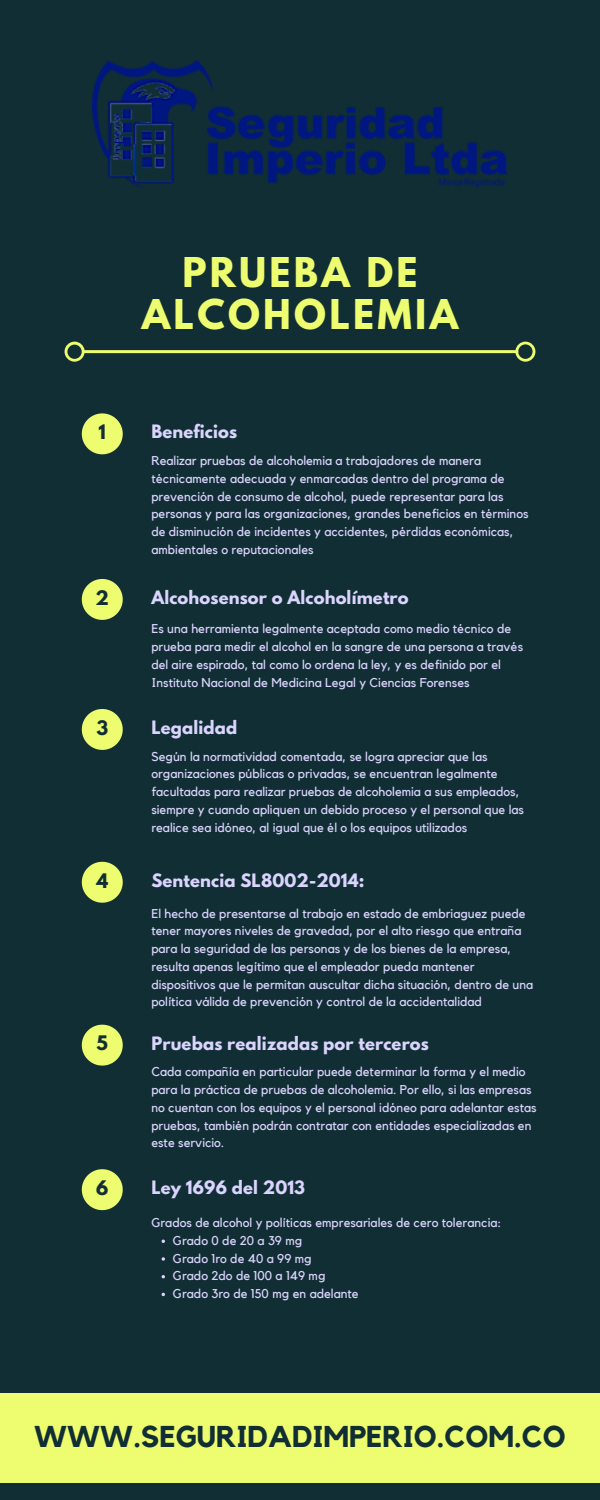
<style>
.page{position:relative;width:600px;height:1500px;background:#112e34}
.page>*{position:absolute;margin:0;border:0;box-sizing:border-box;transform-origin:0 0}
.t1{font:700 36.4px/42.3px "League Spartan";letter-spacing:.09em;color:#eefd6f;text-align:center}
.t2{font:700 30px "Kollektif";letter-spacing:.005em;color:#112e34}
.t3{font:700 17.8px "League Spartan";color:#112e34}
.t4{font:700 16.4px "League Spartan";letter-spacing:.01em;color:#dbd4fe}
.t5{font:12.7px/17.7px "Kollektif";letter-spacing:.005em;color:#dbd4fe}
</style>
<div class="page">
<div style="left:0;top:1393px;width:600px;height:89px;background:#eefd6f"></div>
<svg style="left:82px;top:413px;width:41px;height:41px"></svg>
<svg style="left:82px;top:579px;width:41px;height:41px"></svg>
<svg style="left:82px;top:709px;width:41px;height:41px"></svg>
<svg style="left:82px;top:862px;width:41px;height:41px"></svg>
<svg style="left:82px;top:1025px;width:41px;height:41px"></svg>
<svg style="left:82px;top:1169px;width:41px;height:41px"></svg>
<img style="left:93px;top:60px;width:414px;height:128px">
<svg style="left:162px;top:1257px;width:3px;height:4px"></svg>
<svg style="left:65px;top:342px;width:470px;height:20px"></svg>
<p class="t1" style="left:142px;top:256px;width:318px">PRUEBA DE<br>ALCOHOLEMIA</p>
<p class="t3" style="left:99px;top:423px;width:9px">1</p>
<p class="t4" style="left:151px;top:424px;width:87px">Beneficios</p>
<p class="t5" style="left:151px;top:452px;width:379px">Realizar pruebas de alcoholemia a trabajadores de manera técnicamente adecuada y enmarcadas dentro del programa de prevención de consumo de alcohol, puede representar para las personas y para las organizaciones, grandes beneficios en términos de disminución de incidentes y accidentes, pérdidas económicas, ambientales o reputacionales</p>
<p class="t3" style="left:96px;top:589px;width:15px">2</p>
<p class="t4" style="left:151px;top:589px;width:259px">Alcohosensor o Alcoholímetro</p>
<p class="t5" style="left:151px;top:621px;width:373px">Es una herramienta legalmente aceptada como medio técnico de prueba para medir el alcohol en la sangre de una persona a través del aire espirado, tal como lo ordena la ley, y es definido por el Instituto Nacional de Medicina Legal y Ciencias Forenses</p>
<p class="t3" style="left:96px;top:719px;width:13px">3</p>
<p class="t4" style="left:151px;top:719px;width:88px">Legalidad</p>
<p class="t5" style="left:151px;top:748px;width:374px">Según la normatividad comentada, se logra apreciar que las organizaciones públicas o privadas, se encuentran legalmente facultadas para realizar pruebas de alcoholemia a sus empleados, siempre y cuando apliquen un debido proceso y el personal que las realice sea idóneo, al igual que él o los equipos utilizados</p>
<p class="t3" style="left:96px;top:872px;width:13px">4</p>
<p class="t4" style="left:151px;top:872px;width:215px">Sentencia SL8002-2014:</p>
<p class="t5" style="left:151px;top:905px;width:383px">El hecho de presentarse al trabajo en estado de embriaguez puede tener mayores niveles de gravedad, por el alto riesgo que entraña para la seguridad de las personas y de los bienes de la empresa, resulta apenas legítimo que el empleador pueda mantener dispositivos que le permitan auscultar dicha situación, dentro de una política válida de prevención y control de la accidentalidad</p>
<p class="t3" style="left:97px;top:1034px;width:13px">5</p>
<p class="t4" style="left:151px;top:1035px;width:279px">Pruebas realizadas por terceros</p>
<p class="t5" style="left:151px;top:1064px;width:387px">Cada compañía en particular puede determinar la forma y el medio para la práctica de pruebas de alcoholemia. Por ello, si las empresas no cuentan con los equipos y el personal idóneo para adelantar estas pruebas, también podrán contratar con entidades especializadas en este servicio.</p>
<p class="t3" style="left:96px;top:1179px;width:14px">6</p>
<p class="t4" style="left:151px;top:1179px;width:155px">Ley 1696 del 2013</p>
<p class="t5" style="left:151px;top:1215px;width:352px">Grados de alcohol y políticas empresariales de cero tolerancia:</p>
<p class="t5" style="left:173px;top:1232px;width:131px">Grado 0 de 20 a 39 mg</p>
<p class="t5" style="left:173px;top:1250px;width:140px">Grado 1ro de 40 a 99 mg</p>
<p class="t5" style="left:173px;top:1268px;width:154px">Grado 2do de 100 a 149 mg</p>
<p class="t5" style="left:173px;top:1285px;width:187px">Grado 3ro de 150 mg en adelante</p>
<p class="t2" style="left:34px;top:1422px;width:533px">WWW.SEGURIDADIMPERIO.COM.CO</p>
</div>
